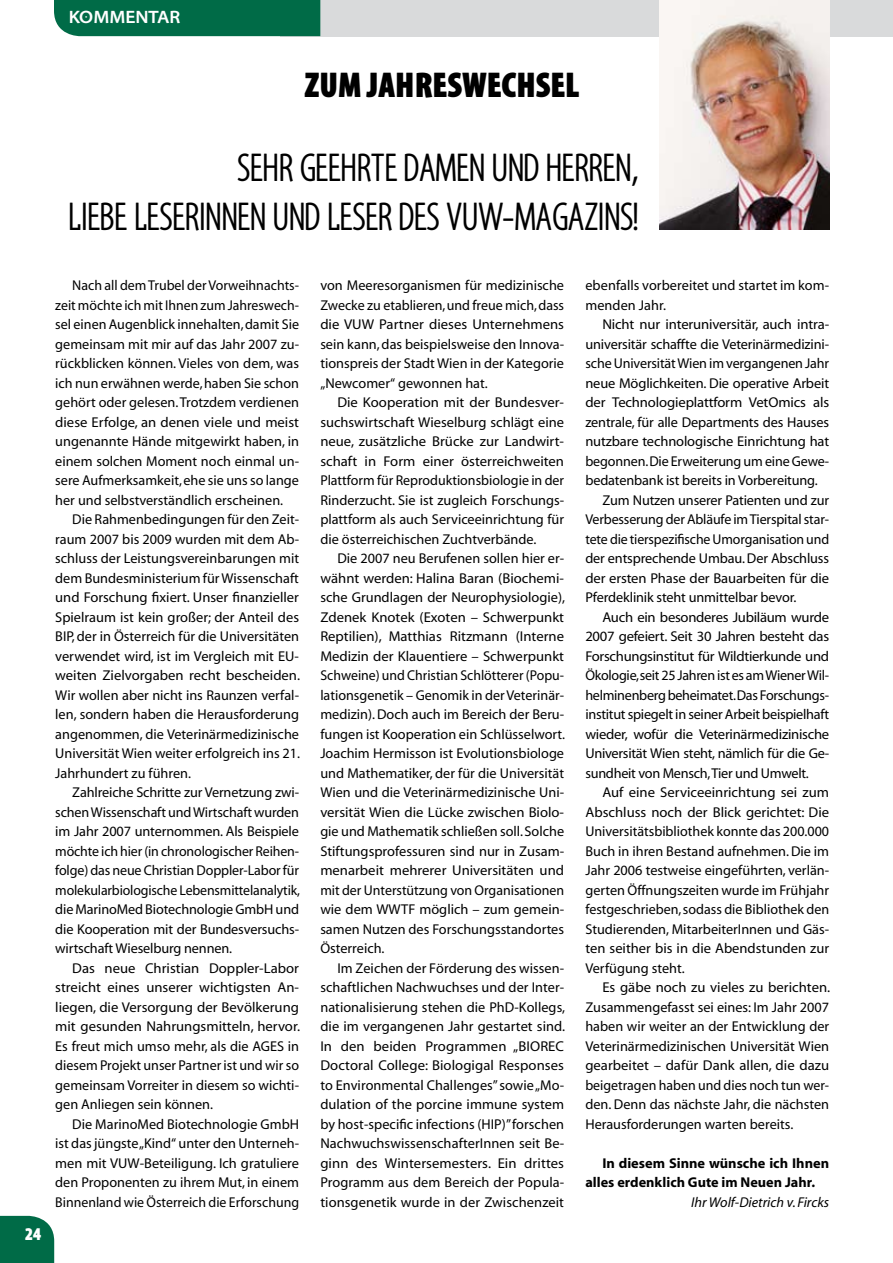
<style>
.page{position:relative;width:893px;height:1263px;background:#fff}
.page>*{position:absolute;margin:0;border:0;box-sizing:border-box;transform-origin:0 0}
.t1{font:condensed 40.5px/48.6px "Santana";letter-spacing:.01em;color:#000;text-align:right}
.t2{font:900 condensed 36px "Santana";color:#000}
.t3{font:700 18px "Santana";color:#fff}
.t4{font:900 condensed 18px "Santana";color:#fff}
.t5{font:14.25px/19.5px "Myriad MM 400 600";letter-spacing:-.005em;color:#000;text-align:justify}
.t6{font:14.25px/19.5px "Myriad MM 700 600";color:#000}
.t7{font:14.25px "Myriad MM It 400 600";color:#000}
</style>
<div class="page">
<div style="left:0;top:1216px;width:54px;height:47px;background:#006b47"></div>
<div style="left:281px;top:0;width:612px;height:36px;background:#d9dadb"></div>
<div style="left:54px;top:0;width:266px;height:36px;background:#006b47"></div>
<img style="left:659px;top:0;width:170px;height:230px">
<p class="t3" style="left:69px;top:7px;width:113px">KOMMENTAR</p>
<h2 class="t2" style="left:305px;top:67px;width:276px">ZUM JAHRESWECHSEL</h2>
<h1 class="t1" style="left:68px;top:145px;width:571px">SEHR GEEHRTE DAMEN UND HERREN,<br>LIEBE LESERINNEN UND LESER DES VUW-MAGAZINS!</h1>
<p class="t4" style="left:25px;top:1225px;width:18px">24</p>
<p class="t5" style="left:55px;top:277px;width:245px;text-indent:17px">Nach all dem Trubel der Vorweihnachts&shy;zeit möchte ich mit Ihnen zum Jahreswech&shy;sel einen Augenblick innehalten, damit Sie gemeinsam mit mir auf das Jahr 2007 zu&shy;rückblicken können. Vieles von dem, was ich nun erwähnen werde, haben Sie schon gehört oder gelesen. Trotzdem verdienen diese Erfolge, an denen viele und meist ungenannte Hände mitgewirkt haben, in einem solchen Moment noch einmal un&shy;sere Aufmerksamkeit, ehe sie uns so lange her und selbstverständlich erscheinen.</p>
<p class="t5" style="left:55px;top:511px;width:246px;text-indent:17px">Die Rahmenbedingungen für den Zeit&shy;raum 2007 bis 2009 wurden mit dem Ab&shy;schluss der Leistungsvereinbarungen mit dem Bundesministerium für Wissenschaft und Forschung fixiert. Unser finanzieller Spielraum ist kein großer; der Anteil des BIP, der in Österreich für die Universitäten verwendet wird, ist im Vergleich mit EU&shy;weiten Zielvorgaben recht bescheiden.<br>Wir wollen aber nicht ins Raunzen verfal&shy;len, sondern haben die Herausforderung angenommen, die Veterinärmedizinische Universität Wien weiter erfolgreich ins 21.<br>Jahrhundert zu führen.</p>
<p class="t5" style="left:55px;top:783px;width:246px;text-indent:17px">Zahlreiche Schritte zur Vernetzung zwi&shy;schen Wissenschaft und Wirtschaft wurden im Jahr 2007 unternommen. Als Beispiele möchte ich hier (in chronologischer Reihen&shy;folge) das neue Christian Doppler-Labor für molekularbiologische Lebensmittelanalytik, die MarinoMed Biotechnologie GmbH und die Kooperation mit der Bundesversuchs&shy;wirtschaft Wieselburg nennen.</p>
<p class="t5" style="left:55px;top:959px;width:246px;text-indent:17px">Das neue Christian Doppler-Labor streicht eines unserer wichtigsten An&shy;liegen, die Versorgung der Bevölkerung mit gesunden Nahrungsmitteln, hervor.<br>Es freut mich umso mehr, als die AGES in diesem Projekt unser Partner ist und wir so gemeinsam Vorreiter in diesem so wichti&shy;gen Anliegen sein können.</p>
<p class="t5" style="left:55px;top:1115px;width:245px;text-indent:17px">Die MarinoMed Biotechnologie GmbH ist das jüngste „Kind“ unter den Unterneh&shy;men mit VUW-Beteiligung. Ich gratuliere den Proponenten zu ihrem Mut, in einem Binnenland wie Österreich die Erforschung</p>
<p class="t5" style="left:320px;top:277px;width:245px">von Meeresorganismen für medizinische Zwecke zu etablieren, und freue mich, dass die VUW Partner dieses Unternehmens sein kann, das beispielsweise den Innova&shy;tionspreis der Stadt Wien in der Kategorie „Newcomer“ gewonnen hat.</p>
<p class="t5" style="left:320px;top:394px;width:245px;text-indent:17px">Die Kooperation mit der Bundesver&shy;suchswirtschaft Wieselburg schlägt eine neue, zusätzliche Brücke zur Landwirt&shy;schaft in Form einer österreichweiten Plattform für Reproduktionsbiologie in der Rinderzucht. Sie ist zugleich Forschungs&shy;plattform als auch Serviceeinrichtung für die österreichischen Zuchtverbände.</p>
<p class="t5" style="left:320px;top:549px;width:246px;text-indent:17px">Die 2007 neu Berufenen sollen hier er&shy;wähnt werden: Halina Baran (Biochemi&shy;sche Grundlagen der Neurophysiologie), Zdenek Knotek (Exoten – Schwerpunkt Reptilien), Matthias Ritzmann (Interne Medizin der Klauentiere – Schwerpunkt Schweine) und Christian Schlötterer (Popu&shy;lationsgenetik – Genomik in der Veterinär&shy;medizin). Doch auch im Bereich der Beru&shy;fungen ist Kooperation ein Schlüsselwort.<br>Joachim Hermisson ist Evolutionsbiologe und Mathematiker, der für die Universität Wien und die Veterinärmedizinische Uni&shy;versität Wien die Lücke zwischen Biolo&shy;gie und Mathematik schließen soll. Solche Stiftungsprofessuren sind nur in Zusam&shy;menarbeit mehrerer Universitäten und mit der Unterstützung von Organisationen wie dem WWTF möglich – zum gemein&shy;samen Nutzen des Forschungsstandortes Österreich.</p>
<p class="t5" style="left:320px;top:959px;width:246px;text-indent:17px">Im Zeichen der Förderung des wissen&shy;schaftlichen Nachwuchses und der Inter&shy;nationalisierung stehen die PhD-Kollegs, die im vergangenen Jahr gestartet sind.<br>In den beiden Programmen „BIOREC Doctoral College: Biologigal Responses to Environmental Challenges” sowie „Mo&shy;dulation of the porcine immune system by host-specific infections (HIP)” forschen NachwuchswissenschafterInnen seit Be&shy;ginn des Wintersemesters. Ein drittes Programm aus dem Bereich der Popula&shy;tionsgenetik wurde in der Zwischenzeit</p>
<p class="t5" style="left:585px;top:277px;width:245px">ebenfalls vorbereitet und startet im kom&shy;menden Jahr.</p>
<p class="t5" style="left:602px;top:316px;width:228px">Nicht nur interuniversitär, auch intra-</p>
<p class="t5" style="left:585px;top:335px;width:245px">universitär schaffte die Veterinärmedizini-</p>
<p class="t5" style="left:585px;top:355px;width:245px">sche Universität Wien im vergangenen Jahr</p>
<p class="t5" style="left:585px;top:374px;width:245px">neue Möglichkeiten. Die operative Arbeit</p>
<p class="t5" style="left:585px;top:394px;width:245px">der Technologieplattform VetOmics als</p>
<p class="t5" style="left:585px;top:413px;width:245px">zentrale, für alle Departments des Hauses</p>
<p class="t5" style="left:585px;top:433px;width:245px">nutzbare technologische Einrichtung hat</p>
<p class="t5" style="left:585px;top:452px;width:245px">begonnen. Die Erweiterung um eine Gewe-</p>
<p class="t5" style="left:585px;top:472px;width:234px">bedatenbank ist bereits in Vorbereitung.</p>
<p class="t5" style="left:602px;top:491px;width:228px">Zum Nutzen unserer Patienten und zur</p>
<p class="t5" style="left:585px;top:511px;width:245px">Verbesserung der Abläufe im Tierspital star-</p>
<p class="t5" style="left:585px;top:530px;width:245px">tete die tierspezifische Umorganisation und</p>
<p class="t5" style="left:585px;top:550px;width:245px">der entsprechende Umbau. Der Abschluss</p>
<p class="t5" style="left:585px;top:569px;width:245px">der ersten Phase der Bauarbeiten für die</p>
<p class="t5" style="left:585px;top:589px;width:212px">Pferdeklinik steht unmittelbar bevor.</p>
<p class="t5" style="left:602px;top:608px;width:228px">Auch ein besonderes Jubiläum wurde</p>
<p class="t5" style="left:585px;top:627px;width:245px">2007 gefeiert. Seit 30 Jahren besteht das</p>
<p class="t5" style="left:585px;top:647px;width:245px">Forschungsinstitut für Wildtierkunde und</p>
<p class="t5" style="left:585px;top:667px;width:245px">Ökologie,seit 25 Jahren ist es am Wiener Wil-</p>
<p class="t5" style="left:585px;top:686px;width:245px">helminenberg beheimatet.Das Forschungs-</p>
<p class="t5" style="left:585px;top:706px;width:245px">institut spiegelt in seiner Arbeit beispielhaft</p>
<p class="t5" style="left:585px;top:725px;width:245px">wieder, wofür die Veterinärmedizinische</p>
<p class="t5" style="left:585px;top:745px;width:245px">Universität Wien steht, nämlich für die Ge-</p>
<p class="t5" style="left:585px;top:764px;width:225px">sundheit von Mensch, Tier und Umwelt.</p>
<p class="t5" style="left:602px;top:784px;width:228px">Auf eine Serviceeinrichtung sei zum</p>
<p class="t5" style="left:585px;top:803px;width:245px">Abschluss noch der Blick gerichtet: Die</p>
<p class="t5" style="left:585px;top:823px;width:245px">Universitätsbibliothek konnte das 200.000</p>
<p class="t5" style="left:585px;top:842px;width:245px">Buch in ihren Bestand aufnehmen. Die im</p>
<p class="t5" style="left:585px;top:861px;width:245px">Jahr 2006 testweise eingeführten, verlän-</p>
<p class="t5" style="left:585px;top:881px;width:245px">gerten Öffnungszeiten wurde im Frühjahr</p>
<p class="t5" style="left:585px;top:901px;width:245px">festgeschrieben, sodass die Bibliothek den</p>
<p class="t5" style="left:585px;top:920px;width:245px">Studierenden, MitarbeiterInnen und Gäs-</p>
<p class="t5" style="left:585px;top:940px;width:245px">ten seither bis in die Abendstunden zur</p>
<p class="t5" style="left:585px;top:959px;width:101px">Verfügung steht.</p>
<p class="t5" style="left:602px;top:979px;width:229px">Es gäbe noch zu vieles zu berichten.</p>
<p class="t5" style="left:585px;top:998px;width:245px">Zusammengefasst sei eines: Im Jahr 2007</p>
<p class="t5" style="left:585px;top:1017px;width:245px">haben wir weiter an der Entwicklung der</p>
<p class="t5" style="left:585px;top:1037px;width:245px">Veterinärmedizinischen Universität Wien</p>
<p class="t5" style="left:585px;top:1057px;width:245px">gearbeitet – dafür Dank allen, die dazu</p>
<p class="t5" style="left:585px;top:1076px;width:245px">beigetragen haben und dies noch tun wer-</p>
<p class="t5" style="left:585px;top:1096px;width:245px">den. Denn das nächste Jahr, die nächsten</p>
<p class="t5" style="left:585px;top:1115px;width:209px">Herausforderungen warten bereits.</p>
<p class="t6" style="left:585px;top:1154px;width:245px;text-indent:17px">In diesem Sinne wünsche ich Ihnen alles erdenklich Gute im Neuen Jahr.</p>
<p class="t7" style="left:691px;top:1195px;width:140px">Ihr Wolf-Dietrich v. Fircks</p>
</div>
